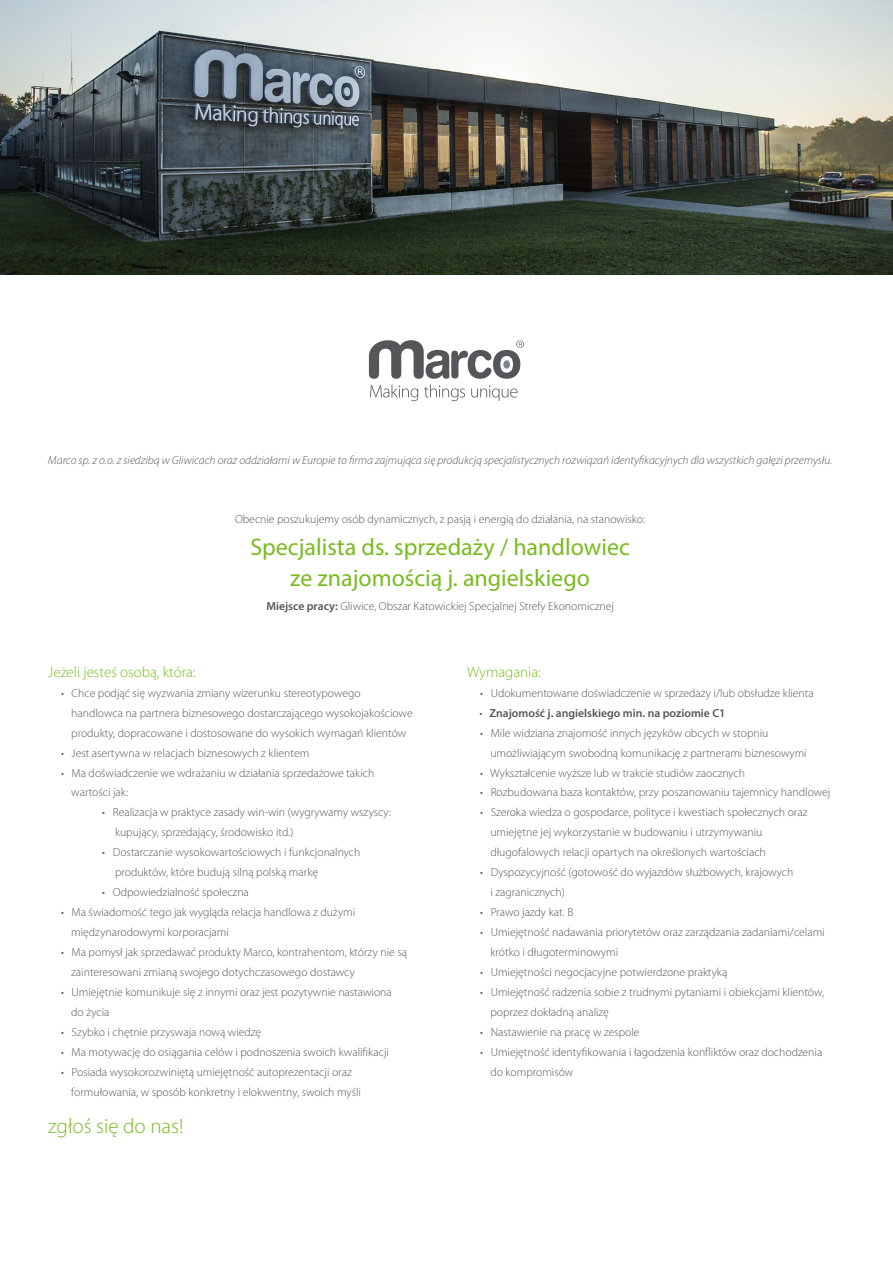
<style>
.page{position:relative;width:893px;height:1263px;background:#fff}
.page>*{position:absolute;margin:0;border:0;box-sizing:border-box;transform-origin:0 0}
.t1{font:24px/31.5px "Myriad Pro";color:#77bc1f;text-align:center}
.t2{font:300 21px "Myriad Pro";color:#77bc1f}
.t3{font:300 15px "Myriad Pro";color:#77bc1f}
.t4{font:300 11.7px/20px "Myriad Pro";color:#55565a}
.t5{font:italic 300 11.7px "Myriad Pro";color:#55565a}
.t6{font:600 11.7px "Myriad Pro";color:#55565a}
.s1{font-weight:600}
.s2{font-weight:300}
</style>
<div class="page">
<img style="left:0;top:0;width:893px;height:274px">
<svg style="left:369px;top:340px;width:155px;height:61px"></svg>
<p class="t5" style="left:48px;top:454px;width:786px">Marco sp. z o.o. z siedzibą w Gliwicach oraz oddziałami w Europie to firma zajmująca się produkcją specjalistycznych rozwiązań identyfikacyjnych dla wszystkich gałęzi przemysłu.</p>
<p class="t4" style="left:235px;top:510px;width:412px">Obecnie poszukujemy osób dynamicznych, z pasją i energią do działania, na stanowisko:</p>
<h1 class="t1" style="left:250px;top:531px;width:381px">Specjalista ds. sprzedaży / handlowiec ze znajomością j. angielskiego</h1>
<p class="t4" style="left:266px;top:597px;width:349px"><span class="s1">Miejsce pracy:</span> Gliwice, Obszar Katowickiej Specjalnej Strefy Ekonomicznej</p>
<p class="t3" style="left:48px;top:663px;width:149px">Jeżeli jesteś osobą, która:</p>
<p class="t4" style="left:71px;top:683px;width:343px;text-indent:-10px">• Chce podjąć się wyzwania zmiany wizerunku stereotypowego handlowca na partnera biznesowego dostarczającego wysokojakościowe produkty, dopracowane i dostosowane do wysokich wymagań klientów</p>
<p class="t4" style="left:61px;top:743px;width:250px">• Jest asertywna w relacjach biznesowych z klientem</p>
<p class="t4" style="left:71px;top:763px;width:305px;text-indent:-10px">• Ma doświadczenie we wdrażaniu w działania sprzedażowe takich wartości jak:</p>
<p class="t4" style="left:115px;top:803px;width:278px;text-indent:-13px">• Realizacja w praktyce zasady win-win (wygrywamy wszyscy: kupujący, sprzedający, środowisko itd.)</p>
<p class="t4" style="left:115px;top:843px;width:247px;text-indent:-13px">• Dostarczanie wysokowartościowych i funkcjonalnych produktów, które budują silną polską markę</p>
<p class="t4" style="left:102px;top:882px;width:148px">• Odpowiedzialność społeczna</p>
<p class="t4" style="left:71px;top:902px;width:285px;text-indent:-10px">• Ma świadomość tego jak wygląda relacja handlowa z dużymi międzynarodowymi korporacjami</p>
<p class="t4" style="left:71px;top:942px;width:337px;text-indent:-10px">• Ma pomysł jak sprzedawać produkty Marco, kontrahentom, którzy nie są zainteresowani zmianą swojego dotychczasowego dostawcy</p>
<p class="t4" style="left:71px;top:982px;width:322px;text-indent:-10px">• Umiejętnie komunikuje się z innymi oraz jest pozytywnie nastawiona do życia</p>
<p class="t4" style="left:61px;top:1022px;width:202px">• Szybko i chętnie przyswaja nową wiedzę</p>
<p class="t4" style="left:61px;top:1042px;width:329px">• Ma motywację do osiągania celów i podnoszenia swoich kwalifikacji</p>
<p class="t4" style="left:71px;top:1062px;width:291px;text-indent:-10px">• Posiada wysokorozwiniętą umiejętność autoprezentacji oraz formułowania, w sposób konkretny i elokwentny, swoich myśli</p>
<h2 class="t2" style="left:48px;top:1115px;width:137px">zgłoś się do nas!</h2>
<p class="t3" style="left:467px;top:663px;width:75px">Wymagania:</p>
<p class="t4" style="left:480px;top:683px;width:335px">• Udokumentowane doświadczenie w sprzedaży i/lub obsłudze klienta</p>
<p class="t6" style="left:479px;top:705px;width:248px"><span class="s2">•</span> Znajomość j. angielskiego min. na poziomie C1</p>
<p class="t4" style="left:490px;top:723px;width:318px;text-indent:-10px">• Mile widziana znajomość innych języków obcych w stopniu umożliwiającym swobodną komunikację z partnerami biznesowymi</p>
<p class="t4" style="left:480px;top:763px;width:266px">• Wykształcenie wyższe lub w trakcie studiów zaocznych</p>
<p class="t4" style="left:480px;top:783px;width:352px">• Rozbudowana baza kontaktów, przy poszanowaniu tajemnicy handlowej</p>
<p class="t4" style="left:490px;top:803px;width:319px;text-indent:-10px">• Szeroka wiedza o gospodarce, polityce i kwestiach społecznych oraz umiejętne jej wykorzystanie w budowaniu i utrzymywaniu długofalowych relacji opartych na określonych wartościach</p>
<p class="t4" style="left:490px;top:862px;width:304px;text-indent:-10px">• Dyspozycyjność (gotowość do wyjazdów służbowych, krajowych i zagranicznych)</p>
<p class="t4" style="left:480px;top:902px;width:95px">• Prawo jazdy kat. B</p>
<p class="t4" style="left:490px;top:922px;width:336px;text-indent:-10px">• Umiejętność nadawania priorytetów oraz zarządzania zadaniami/celami krótko i długoterminowymi</p>
<p class="t4" style="left:480px;top:962px;width:249px">• Umiejętności negocjacyjne potwierdzone praktyką</p>
<p class="t4" style="left:490px;top:982px;width:335px;text-indent:-10px">• Umiejętność radzenia sobie z trudnymi pytaniami i obiekcjami klientów, poprzez dokładną analizę</p>
<p class="t4" style="left:480px;top:1022px;width:161px">• Nastawienie na pracę w zespole</p>
<p class="t4" style="left:490px;top:1042px;width:333px;text-indent:-10px">• Umiejętność identyfikowania i łagodzenia konfliktów oraz dochodzenia do kompromisów</p>
</div>
